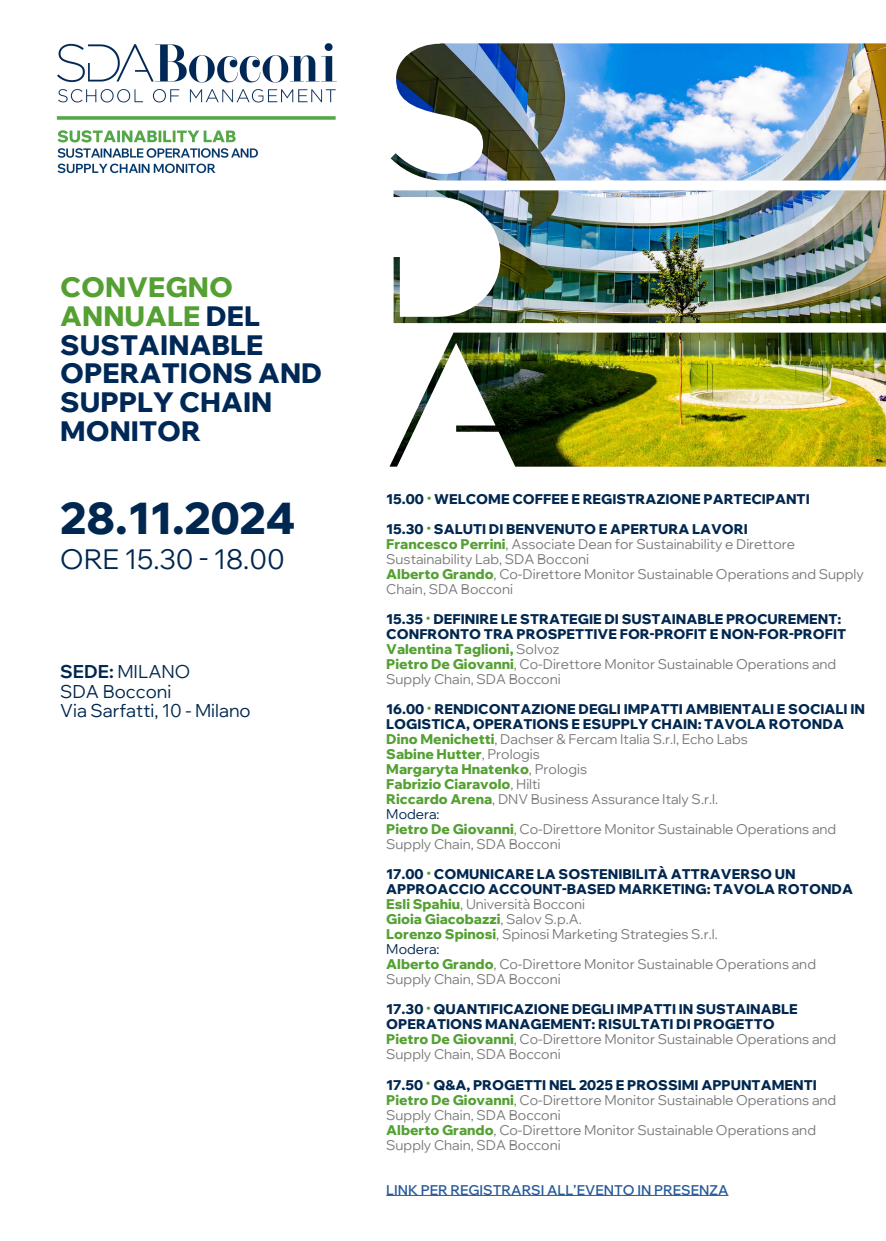
<style>
.page{position:relative;width:886px;height:1241px;background:#fff}
.page>*{position:absolute;margin:0;border:0;box-sizing:border-box;transform-origin:0 0}
.t1{font:800 43.75px "Wix Madefor Display";color:#00274f}
.t2{font:800 27.5px/28.8px "Wix Madefor Display";color:#002856}
.t3{font:27.5px "Wix Madefor Display";color:#00274f}
.t4{font:18.12px/19.4px "Wix Madefor Display";color:#00274f}
.t5{font:13.75px/15px "Wix Madefor Display";color:#797979}
.t6{font:800 13.75px/15px "Wix Madefor Display";color:#00274f}
.t7{font:600 13.75px "Wix Madefor Display";color:#275b9b}
.s1{color:#54a033}
.s2{font-weight:700}
.s3{font-weight:800;color:#54a033}
.s4{font-weight:400;color:#797979}
.s5{font-weight:800;color:#00274f}
.s6{color:#00274f}
</style>
<div class="page">
<img style="left:389px;top:43px;width:497px;height:424px">
<hr style="left:386px;top:1194px;width:342px;height:1px;background:#275b9b">
<img style="left:56px;top:43px;width:281px;height:131px">
<h2 class="t2" style="left:60px;top:270px;width:263px"><span class="s1">CONVEGNO<br>ANNUALE</span> DEL<br>SUSTAINABLE<br>OPERATIONS AND<br>SUPPLY CHAIN<br>MONITOR</h2>
<h1 class="t1" style="left:60px;top:483px;width:237px">28.11.2024</h1>
<h2 class="t3" style="left:60px;top:538px;width:226px">ORE 15.30 - 18.00</h2>
<h3 class="t4" style="left:60px;top:661px;width:192px"><span class="s2">SEDE:</span> MILANO<br>SDA Bocconi<br>Via Sarfatti, 10 - Milano</h3>
<p class="t6" style="left:386px;top:483px;width:425px;line-height:30px">15.00 <sup>•</sup> WELCOME COFFEE E REGISTRAZIONE PARTECIPANTI<br>15.30 <sup>•</sup> SALUTI DI BENVENUTO E APERTURA LAVORI</p>
<p class="t5" style="left:386px;top:535px;width:479px"><span class="s3">Francesco Perrini</span>, Associate Dean for Sustainability e Direttore Sustainability Lab, SDA Bocconi<br><span class="s3">Alberto Grando</span>, Co-Direttore Monitor Sustainable Operations and Supply Chain, SDA Bocconi</p>
<p class="t6" style="left:386px;top:610px;width:461px">15.35 <sup>•</sup> DEFINIRE LE STRATEGIE DI SUSTAINABLE PROCUREMENT:<br>CONFRONTO TRA PROSPETTIVE FOR-PROFIT E NON-FOR-PROFIT <span class="s1">Valentina Taglioni,</span> <span class="s4">Solvoz<br></span><span class="s1">Pietro De Giovanni</span><span class="s4">, Co-Direttore Monitor Sustainable Operations and Supply Chain, SDA Bocconi</span></p>
<p class="t5" style="left:386px;top:700px;width:480px"><span class="s5">16.00</span> <sup>•</sup> <span class="s5">RENDICONTAZIONE DEGLI IMPATTI AMBIENTALI E SOCIALI IN LOGISTICA, OPERATIONS E ESUPPLY CHAIN: TAVOLA ROTONDA </span><span class="s3">Dino Menichetti</span>, Dachser &amp; Fercam Italia S.r.l, Echo Labs<br><span class="s3">Sabine Hutter</span>, Prologis<br><span class="s3">Margaryta Hnatenko</span>, Prologis<br><span class="s3">Fabrizio Ciaravolo</span>, Hilti<br><span class="s3">Riccardo Arena</span>, DNV Business Assurance Italy S.r.l.<br><span class="s6">Modera:<br></span><span class="s3">Pietro De Giovanni</span>, Co-Direttore Monitor Sustainable Operations and Supply Chain, SDA Bocconi</p>
<p class="t5" style="left:386px;top:865px;width:468px"><span class="s5">17.00</span> <sup>•</sup> <span class="s5">COMUNICARE LA SOSTENIBILITÀ ATTRAVERSO UN APPROACCIO ACCOUNT-BASED MARKETING: TAVOLA ROTONDA </span><span class="s3">Esli Spahiu</span>, Università Bocconi<br><span class="s3">Gioia Giacobazzi</span>, Salov S.p.A.<br><span class="s3">Lorenzo Spinosi</span>, Spinosi Marketing Strategies S.r.l.<br><span class="s6">Modera:<br></span><span class="s3">Alberto Grando</span>, Co-Direttore Monitor Sustainable Operations and Supply Chain, SDA Bocconi</p>
<p class="t6" style="left:386px;top:1000px;width:451px">17.30 <sup>•</sup> QUANTIFICAZIONE DEGLI IMPATTI IN SUSTAINABLE OPERATIONS MANAGEMENT: RISULTATI DI PROGETTO<br><span class="s1">Pietro De Giovanni</span><span class="s4">, Co-Direttore Monitor Sustainable Operations and Supply Chain, SDA Bocconi</span></p>
<p class="t5" style="left:386px;top:1076px;width:451px"><span class="s5">17.50</span> <sup>•</sup> <span class="s5">Q&amp;A, PROGETTI NEL 2025 E PROSSIMI APPUNTAMENTI </span><span class="s3">Pietro De Giovanni</span>, Co-Direttore Monitor Sustainable Operations and Supply Chain, SDA Bocconi<br><span class="s3">Alberto Grando</span>, Co-Direttore Monitor Sustainable Operations and Supply Chain, SDA Bocconi</p>
<p class="t7" style="left:386px;top:1178px;width:344px">LINK PER REGISTRARSI ALL’EVENTO IN PRESENZA</p>
</div>
